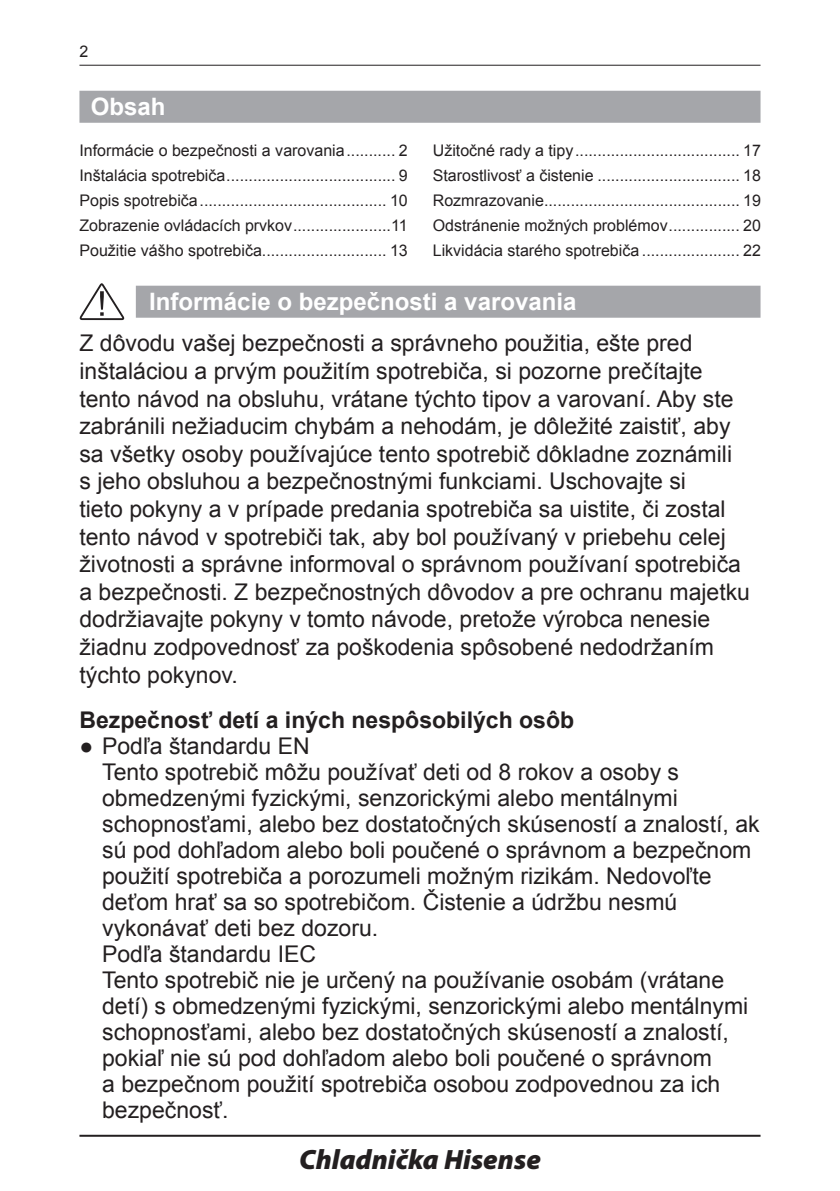
<style>
.page{position:relative;width:840px;height:1191px;background:#fff}
.page>*{position:absolute;margin:0;border:0;box-sizing:border-box;transform-origin:0 0}
.Základný{font:italic 900 28px "Myriad Pro";color:#231f20}
.Nadpis{font:700 24px "Arial";color:#fff}
.Základný_11_5{font:23px/27.6px "Arial";color:#231f20}
.Odsadenie_4_-_11_5{font:23px/26px "Arial";color:#231f20}
.Základný_11_5-2{font:700 23px "Arial";color:#231f20}
.Obsah_Nadpis{font:16px "Arial";color:#231f20}
</style>
<div class="page">
<hr style="left:79px;top:65px;width:681px;height:1px;background:#231f20">
<hr style="left:79px;top:1134px;width:681px;height:2px;background:#231f20">
<div style="left:79px;top:91px;width:681px;height:32px;background:#a5a6aa"></div>
<div style="left:136px;top:286px;width:624px;height:32px;background:#a5a6aa"></div>
<svg style="left:79px;top:283px;width:45px;height:37px"></svg>
<p class="Obsah_Nadpis" style="left:79px;top:41px;width:10px">2</p>
<p class="Nadpis" style="left:91px;top:91px;width:76px">Obsah</p>
<p class="Obsah_Nadpis" style="left:79px;top:140px;width:329px">Informácie o bezpečnosti a varovania........... 2</p>
<p class="Obsah_Nadpis" style="left:79px;top:165px;width:329px">Inštalácia spotrebiča...................................... 9</p>
<p class="Obsah_Nadpis" style="left:79px;top:190px;width:329px">Popis spotrebiča.......................................... 10</p>
<p class="Obsah_Nadpis" style="left:79px;top:215px;width:329px">Zobrazenie ovládacích prvkov......................11</p>
<p class="Obsah_Nadpis" style="left:79px;top:240px;width:329px">Použitie vášho spotrebiča............................ 13</p>
<p class="Obsah_Nadpis" style="left:432px;top:140px;width:329px">Užitočné rady a tipy..................................... 17</p>
<p class="Obsah_Nadpis" style="left:432px;top:165px;width:329px">Starostlivosť a čistenie ................................ 18</p>
<p class="Obsah_Nadpis" style="left:432px;top:190px;width:329px">Rozmrazovanie............................................ 19</p>
<p class="Obsah_Nadpis" style="left:432px;top:215px;width:329px">Odstránenie možných problémov................ 20</p>
<p class="Obsah_Nadpis" style="left:432px;top:240px;width:329px">Likvidácia starého spotrebiča ...................... 22</p>
<p class="Nadpis" style="left:149px;top:286px;width:428px">Informácie o bezpečnosti a varovania</p>
<p class="Základný_11_5" style="left:79px;top:330px;width:671px">Z dôvodu vašej bezpečnosti a správneho použitia, ešte pred inštaláciou a prvým použitím spotrebiča, si pozorne prečítajte tento návod na obsluhu, vrátane týchto tipov a varovaní. Aby ste zabránili nežiaducim chybám a nehodám, je dôležité zaistiť, aby sa všetky osoby používajúce tento spotrebič dôkladne zoznámili<br>s jeho obsluhou a bezpečnostnými funkciami. Uschovajte si<br>tieto pokyny a v prípade predania spotrebiča sa uistite, či zostal tento návod v spotrebiči tak, aby bol používaný v priebehu celej životnosti a správne informoval o správnom používaní spotrebiča a bezpečnosti. Z bezpečnostných dôvodov a pre ochranu majetku dodržiavajte pokyny v tomto návode, pretože výrobca nenesie žiadnu zodpovednosť za poškodenia spôsobené nedodržaním týchto pokynov.</p>
<p class="Základný_11_5-2" style="left:79px;top:705px;width:496px">Bezpečnosť detí a iných nespôsobilých osôb</p>
<p class="Odsadenie_4_-_11_5" style="left:79px;top:733px;width:232px">● Podľa štandardu EN</p>
<p class="Odsadenie_4_-_11_5" style="left:102px;top:759px;width:658px">Tento spotrebič môžu používať deti od 8 rokov a osoby s obmedzenými fyzickými, senzorickými alebo mentálnymi schopnosťami, alebo bez dostatočných skúseností a znalostí, ak sú pod dohľadom alebo boli poučené o správnom a bezpečnom použití spotrebiča a porozumeli možným rizikám. Nedovoľte deťom hrať sa so spotrebičom. Čistenie a údržbu nesmú vykonávať deti bez dozoru.</p>
<p class="Odsadenie_4_-_11_5" style="left:102px;top:941px;width:215px">Podľa štandardu IEC</p>
<p class="Odsadenie_4_-_11_5" style="left:102px;top:967px;width:647px">Tento spotrebič nie je určený na používanie osobám (vrátane detí) s obmedzenými fyzickými, senzorickými alebo mentálnymi schopnosťami, alebo bez dostatočných skúseností a znalostí, pokiaľ nie sú pod dohľadom alebo boli poučené o správnom<br>a bezpečnom použití spotrebiča osobou zodpovednou za ich bezpečnosť.</p>
<p class="Základný" style="left:299px;top:1143px;width:243px">Chladnička Hisense</p>
</div>
